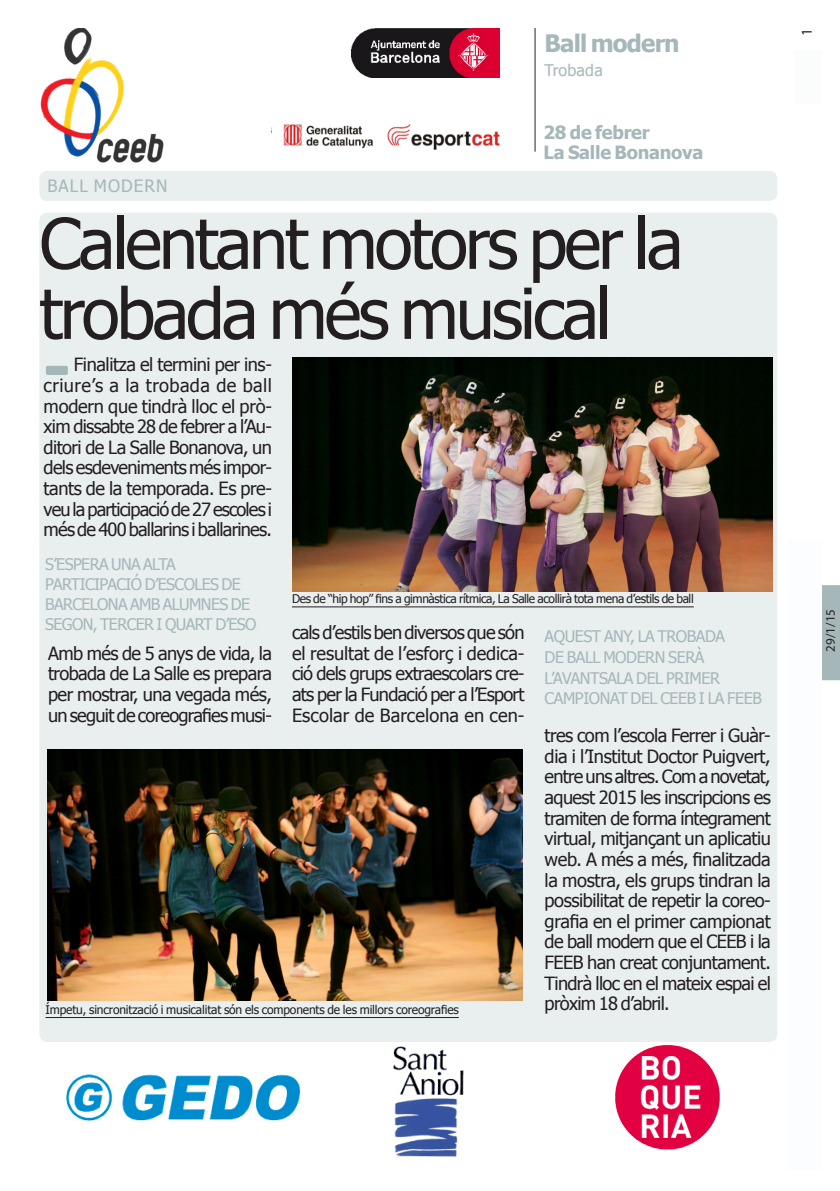
<style>
.page{position:relative;width:840px;height:1191px;background:#fff}
.page>*{position:absolute;margin:0;border:0;box-sizing:border-box;transform-origin:0 0}
.totc_TITULAR-noti-31{font:70px/70px "Tahoma";letter-spacing:-.045em;color:#231f20}
.t1{font:700 24px "Tahoma";letter-spacing:-.035em;color:#a5b7b9}
.totc_TEXT_BASE{font:18.2px/20.6px "Tahoma";letter-spacing:-.04em;color:#231f20;text-align:justify}
.t2{font:700 18.2px "Tahoma";letter-spacing:-.015em;color:#a5b7b9}
.totc_EPÍGRAF{font:17px "Tahoma";letter-spacing:.065em;color:#a5b7b9}
.totc_EPÍGRAF-2{font:16px/20px "Tahoma";letter-spacing:-.035em;color:#a5b7b9}
.totc_EPÍGRAF-3{font:16px "Tahoma";letter-spacing:.015em;color:#a5b7b9}
.t3{font:15px "Myriad Pro";color:#231f20}
.totc_FRASE_noti-càrr{font:13px "Myriad Pro";color:#231f20}
.totc_PEU_FOTO{font:12px "Tahoma";letter-spacing:-.035em;color:#231f20}
.totc_PEU_FOTO-2{font:12px "Tahoma";letter-spacing:-.015em;color:#231f20}
</style>
<div class="page">
<div style="left:822px;top:585px;width:17px;height:95px;background:#a5b7b9"></div>
<div style="left:39px;top:213px;width:737px;height:829px;background:#e9eeef;border-radius:8px"></div>
<div style="left:39px;top:171px;width:737px;height:30px;background:#e9eeef;border-radius:8px"></div>
<img style="left:292px;top:357px;width:480px;height:234px">
<hr style="left:292px;top:606px;width:401px;height:1px;background:#231f20">
<hr style="left:534px;top:28px;width:1px;height:124px;background:#231f20">
<div style="left:787px;top:540px;width:34px;height:629px;background:#fbfdfe"></div>
<div style="left:793px;top:50px;width:28px;height:54px;background:#fbfdfc"></div>
<img style="left:351px;top:28px;width:148px;height:50px">
<img style="left:66px;top:1073px;width:235px;height:48px">
<img style="left:615px;top:1044px;width:105px;height:106px">
<img style="left:393px;top:1046px;width:71px;height:111px">
<img style="left:283px;top:124px;width:217px;height:26px">
<img style="left:40px;top:28px;width:124px;height:134px">
<img style="left:47px;top:749px;width:475px;height:251px">
<hr style="left:45px;top:1017px;width:413px;height:1px;background:#231f20">
<div style="left:46px;top:366px;width:22px;height:9px;background:#a5b7b9;border-radius:2px"></div>
<p class="t1" style="left:544px;top:27px;width:136px">Ball modern</p>
<p class="totc_EPÍGRAF-3" style="left:544px;top:60px;width:60px">Trobada</p>
<p class="totc_EPÍGRAF" style="left:47px;top:174px;width:121px">BALL MODERN</p>
<p class="t2" style="left:543px;top:119px;width:108px">28 de febrer</p>
<p class="t2" style="left:543px;top:140px;width:161px">La Salle Bonanova</p>
<p class="totc_TITULAR-noti-31" style="left:39px;top:212px;width:645px">Calentant motors per la trobada més musical</p>
<p class="totc_TEXT_BASE" style="left:44px;top:355px;width:230px;text-indent:30px">Finalitza el termini per ins&shy;criure’s a la trobada de ball modern que tindrà lloc el prò&shy;xim dissabte 28 de febrer a l’Au&shy;ditori de La Salle Bonanova, un dels esdeveniments més impor&shy;tants de la temporada. Es pre&shy;veu la participació de 27 escoles i més de 400 ballarins i ballarines.</p>
<p class="totc_EPÍGRAF-2" style="left:45px;top:555px;width:213px">S’ESPERA UNA ALTA<br>PARTICIPACIÓ D’ESCOLES DE<br>BARCELONA AMB ALUMNES DE<br>SEGON, TERCER I QUART D’ESO</p>
<p class="totc_PEU_FOTO" style="left:292px;top:590px;width:403px">Des de “hip hop” fins a gimnàstica rítmica, La Salle acollirà tota mena d’estils de ball</p>
<p class="totc_TEXT_BASE" style="left:292px;top:623px;width:234px">cals d’estils ben diversos que són el resultat de l’esforç i dedica&shy;ció dels grups extraescolars cre&shy;ats per la Fundació per a l’Esport Escolar de Barcelona en cen-</p>
<p class="totc_EPÍGRAF-2" style="left:544px;top:627px;width:218px;line-height:20.6px">AQUEST ANY, LA TROBADA<br>DE BALL MODERN SERÀ<br>L’AVANTSALA DEL PRIMER<br>CAMPIONAT DEL CEEB I LA FEEB</p>
<p class="totc_TEXT_BASE" style="left:48px;top:644px;width:225px">Amb més de 5 anys de vida, la trobada de La Salle es prepara per mostrar, una vegada més, un seguit de coreografies musi-</p>
<p class="totc_TEXT_BASE" style="left:544px;top:726px;width:228px">tres com l’escola Ferrer i Guàr&shy;dia i l’Institut Doctor Puigvert, entre uns altres. Com a novetat, aquest 2015 les inscripcions es tramiten de forma íntegrament virtual, mitjançant un aplicatiu web. A més a més, finalitzada la mostra, els grups tindran la possibilitat de repetir la coreo&shy;grafia en el primer campionat de ball modern que el CEEB i la FEEB han creat conjuntament.<br>Tindrà lloc en el mateix espai el pròxim 18 d’abril.</p>
<p class="totc_PEU_FOTO-2" style="left:45px;top:1001px;width:414px">Ímpetu, sincronització i musicalitat són els components de les millors coreografies</p>
<p class="t3" style="left:797px;top:36px;width:9px;rotate:-90deg">1</p>
<p class="totc_FRASE_noti-càrr" style="left:822px;top:652px;width:44px;rotate:-90deg">29/1/15</p>
</div>
